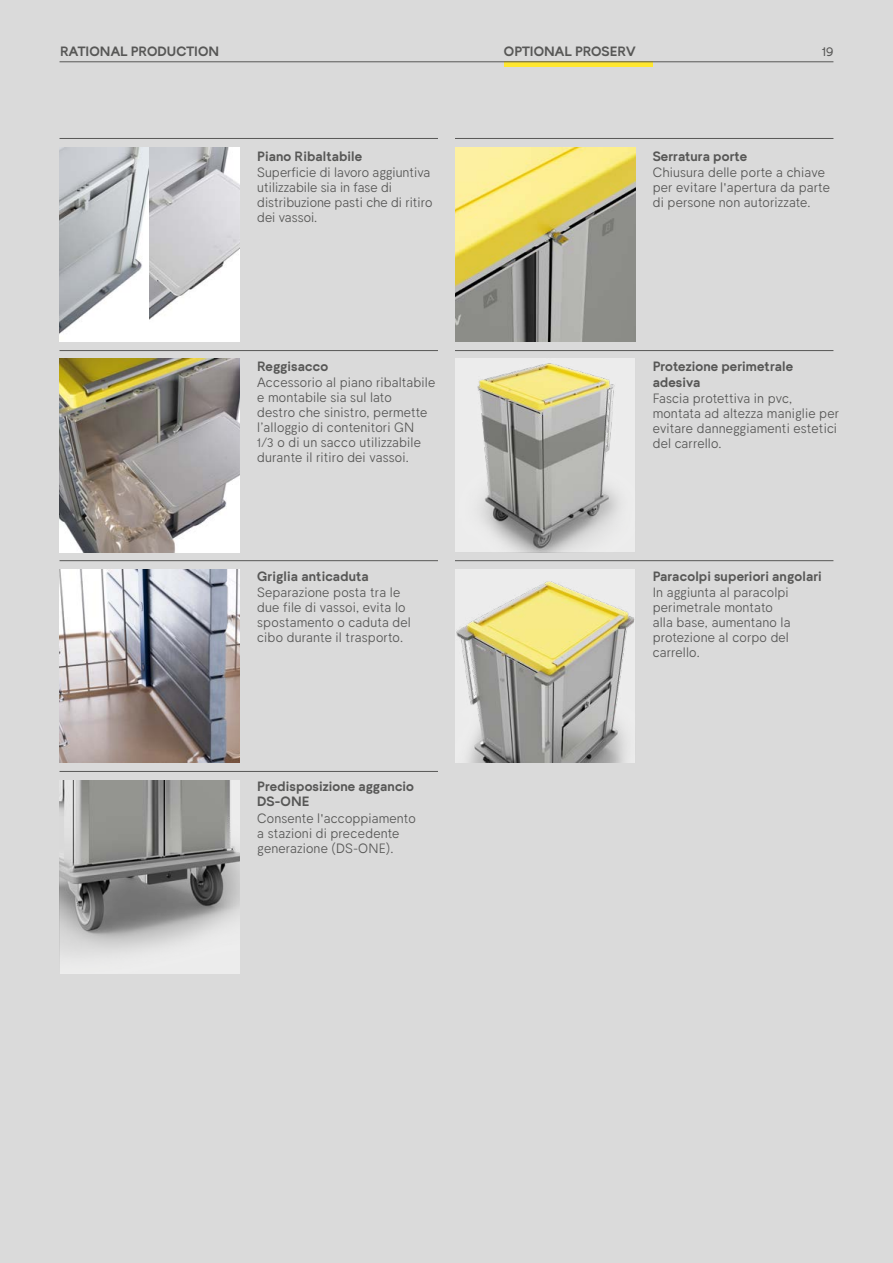
<style>
.page{position:relative;width:893px;height:1263px;background:#dadada}
.page>*{position:absolute;margin:0;border:0;box-sizing:border-box;transform-origin:0 0}
.t1{font:300 13.5px/15px "Bandeins Sans";letter-spacing:.01em;color:#575756}
.t2{font:700 13.5px/15.8px "Bandeins Sans";letter-spacing:.01em;color:#575756}
.t3{font:13.5px "Bandeins Sans";color:#575756}
</style>
<div class="page">
<img style="left:60px;top:148px;width:180px;height:193px">
<img style="left:455px;top:148px;width:180px;height:193px">
<img style="left:60px;top:359px;width:180px;height:193px">
<img style="left:455px;top:359px;width:180px;height:193px">
<img style="left:60px;top:569px;width:180px;height:194px">
<img style="left:455px;top:569px;width:180px;height:194px">
<img style="left:60px;top:780px;width:180px;height:193px">
<div style="left:504px;top:62px;width:149px;height:5px;background:#ffe72e"></div>
<hr style="left:60px;top:62px;width:773px;height:1px;background:#575756">
<hr style="left:60px;top:138px;width:378px;height:1px;background:#575756">
<hr style="left:60px;top:350px;width:378px;height:1px;background:#575756">
<hr style="left:455px;top:138px;width:378px;height:1px;background:#575756">
<hr style="left:455px;top:350px;width:378px;height:1px;background:#575756">
<hr style="left:60px;top:560px;width:378px;height:1px;background:#575756">
<hr style="left:60px;top:771px;width:378px;height:1px;background:#575756">
<hr style="left:455px;top:560px;width:378px;height:1px;background:#575756">
<p class="t2" style="left:504px;top:43px;width:133px">OPTIONAL PROSERV</p>
<p class="t2" style="left:60px;top:43px;width:161px">RATIONAL PRODUCTION</p>
<p class="t3" style="left:822px;top:43px;width:13px">19</p>
<p class="t2" style="left:257px;top:148px;width:106px">Piano Ribaltabile</p>
<p class="t1" style="left:257px;top:164px;width:177px">Superficie di lavoro aggiuntiva utilizzabile sia in fase di distribuzione pasti che di ritiro dei vassoi.</p>
<p class="t2" style="left:257px;top:358px;width:73px">Reggisacco</p>
<p class="t1" style="left:257px;top:374px;width:180px">Accessorio al piano ribaltabile e montabile sia sul lato<br>destro che sinistro, permette l’alloggio di contenitori GN<br>1/3 o di un sacco utilizzabile durante il ritiro dei vassoi.</p>
<p class="t2" style="left:257px;top:568px;width:113px">Griglia anticaduta</p>
<p class="t1" style="left:257px;top:584px;width:155px">Separazione posta tra le due file di vassoi, evita lo spostamento o caduta del cibo durante il trasporto.</p>
<p class="t2" style="left:257px;top:779px;width:158px;line-height:15px">Predisposizione aggancio<br>DS-ONE</p>
<p class="t1" style="left:257px;top:810px;width:160px">Consente l'accoppiamento a stazioni di precedente generazione (DS-ONE).</p>
<p class="t2" style="left:653px;top:148px;width:96px">Serratura porte</p>
<p class="t1" style="left:653px;top:164px;width:179px">Chiusura delle porte a chiave per evitare l'apertura da parte di persone non autorizzate.</p>
<p class="t2" style="left:653px;top:358px;width:142px">Protezione perimetrale adesiva</p>
<p class="t1" style="left:653px;top:390px;width:188px">Fascia protettiva in pvc, montata ad altezza maniglie per evitare danneggiamenti estetici del carrello.</p>
<p class="t2" style="left:653px;top:568px;width:171px">Paracolpi superiori angolari</p>
<p class="t1" style="left:653px;top:584px;width:139px">In aggiunta al paracolpi perimetrale montato alla base, aumentano la protezione al corpo del carrello.</p>
</div>
